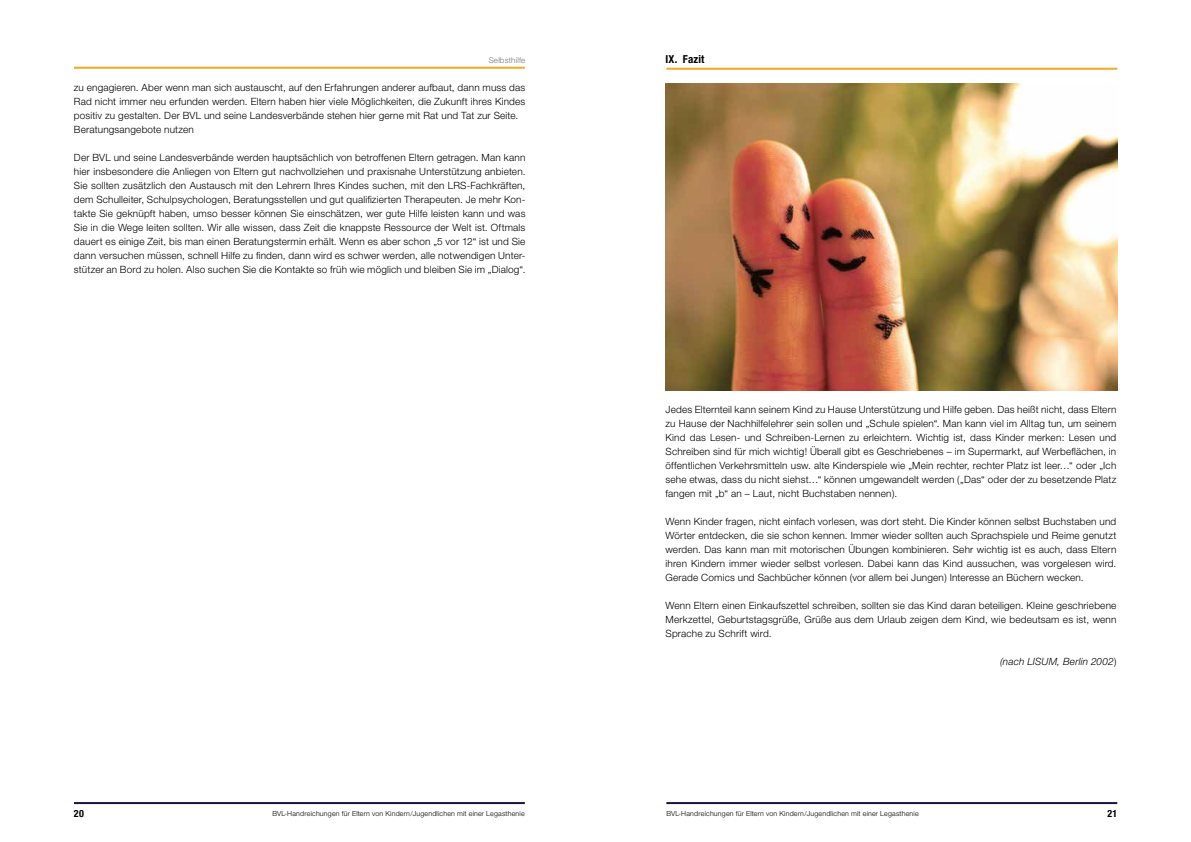
<style>
.page{position:relative;width:1191px;height:842px;background:#fff}
.page>*{position:absolute;margin:0;border:0;box-sizing:border-box;transform-origin:0 0}
.t1{font:700 condensed 11px "Helvetica Neue";letter-spacing:.01em;color:#000}
.t2{font:300 10px/14px "Helvetica Neue";letter-spacing:.015em;color:#000;text-align:justify}
.t3{font:italic 300 10px "Helvetica Neue";letter-spacing:.015em;color:#000}
.t4{font:700 condensed 10px "Helvetica Neue";color:#000}
.t5{font:300 8px "Helvetica Neue";letter-spacing:.02em;color:#797979}
.t6{font:300 7px "Helvetica Neue";letter-spacing:.03em;color:#000}
.s1{font-style:normal}
</style>
<div class="page">
<hr style="left:74px;top:67px;width:451px;height:2px;background:#f7a823">
<hr style="left:74px;top:802px;width:451px;height:2px;background:#151540">
<hr style="left:666px;top:68px;width:451px;height:2px;background:#f7a823">
<hr style="left:666px;top:802px;width:451px;height:2px;background:#151540">
<img style="left:665px;top:83px;width:452px;height:307px">
<p class="t5" style="left:489px;top:55px;width:38px">Selbsthilfe</p>
<p class="t2" style="left:74px;top:80px;width:453px;text-align:left">zu engagieren. Aber wenn man sich austauscht, auf den Erfahrungen anderer aufbaut, dann muss das Rad nicht immer neu erfunden werden. Eltern haben hier viele Möglichkeiten, die Zukunft ihres Kindes positiv zu gestalten. Der BVL und seine Landesverbände stehen hier gerne mit Rat und Tat zur Seite.<br>Beratungsangebote nutzen</p>
<p class="t2" style="left:74px;top:150px;width:453px">Der BVL und seine Landesverbände werden hauptsächlich von betroffenen Eltern getragen. Man kann hier insbesondere die Anliegen von Eltern gut nachvollziehen und praxisnahe Unterstützung anbieten.<br>Sie sollten zusätzlich den Austausch mit den Lehrern Ihres Kindes suchen, mit den LRS-Fachkräften, dem Schulleiter, Schulpsychologen, Beratungsstellen und gut qualifizierten Therapeuten. Je mehr Kon&shy;takte Sie geknüpft haben, umso besser können Sie einschätzen, wer gute Hilfe leisten kann und was Sie in die Wege leiten sollten. Wir alle wissen, dass Zeit die knappste Ressource der Welt ist. Oftmals dauert es einige Zeit, bis man einen Beratungstermin erhält. Wenn es aber schon „5 vor 12“ ist und Sie dann versuchen müssen, schnell Hilfe zu finden, dann wird es schwer werden, alle notwendigen Unter&shy;stützer an Bord zu holen. Also suchen Sie die Kontakte so früh wie möglich und bleiben Sie im „Dialog“.</p>
<p class="t1" style="left:665px;top:53px;width:40px">IX. Fazit</p>
<p class="t2" style="left:665px;top:402px;width:452px">Jedes Elternteil kann seinem Kind zu Hause Unterstützung und Hilfe geben. Das heißt nicht, dass Eltern zu Hause der Nachhilfelehrer sein sollen und „Schule spielen“. Man kann viel im Alltag tun, um seinem Kind das Lesen- und Schreiben-Lernen zu erleichtern. Wichtig ist, dass Kinder merken: Lesen und Schreiben sind für mich wichtig! Überall gibt es Geschriebenes – im Supermarkt, auf Werbeflächen, in öffentlichen Verkehrsmitteln usw. alte Kinderspiele wie „Mein rechter, rechter Platz ist leer…“ oder „Ich sehe etwas, dass du nicht siehst…“ können umgewandelt werden („Das“ oder der zu besetzende Platz fangen mit „b“ an – Laut, nicht Buchstaben nennen).</p>
<p class="t2" style="left:665px;top:514px;width:452px">Wenn Kinder fragen, nicht einfach vorlesen, was dort steht. Die Kinder können selbst Buchstaben und Wörter entdecken, die sie schon kennen. Immer wieder sollten auch Sprachspiele und Reime genutzt werden. Das kann man mit motorischen Übungen kombinieren. Sehr wichtig ist es auch, dass Eltern ihren Kindern immer wieder selbst vorlesen. Dabei kann das Kind aussuchen, was vorgelesen wird.<br>Gerade Comics und Sachbücher können (vor allem bei Jungen) Interesse an Büchern wecken.</p>
<p class="t2" style="left:665px;top:598px;width:452px">Wenn Eltern einen Einkaufszettel schreiben, sollten sie das Kind daran beteiligen. Kleine geschriebene Merkzettel, Geburtstagsgrüße, Grüße aus dem Urlaub zeigen dem Kind, wie bedeutsam es ist, wenn Sprache zu Schrift wird.</p>
<p class="t3" style="left:1000px;top:656px;width:118px">(nach LISUM, Berlin 2002<span class="s1">)</span></p>
<p class="t4" style="left:74px;top:807px;width:11px">20</p>
<p class="t6" style="left:272px;top:809px;width:254px">BVL-Handreichungen für Eltern von Kindern/Jugendlichen mit einer Legasthenie</p>
<p class="t6" style="left:666px;top:809px;width:254px">BVL-Handreichungen für Eltern von Kindern/Jugendlichen mit einer Legasthenie</p>
<p class="t4" style="left:1107px;top:807px;width:11px">21</p>
</div>
